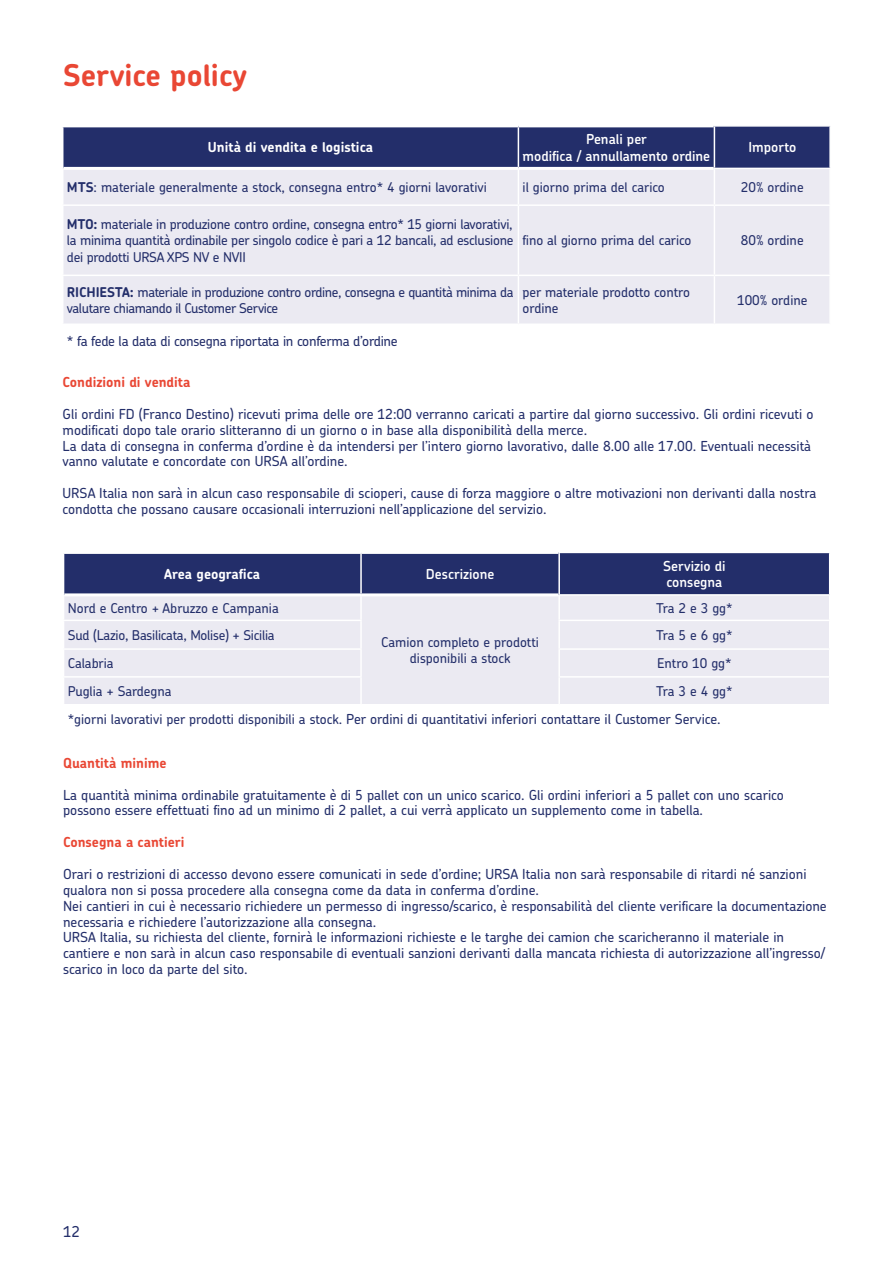
<style>
.page{position:relative;width:893px;height:1263px;background:#fff}
.page>*{position:absolute;margin:0;border:0;box-sizing:border-box;transform-origin:0 0}
.t1{font:700 30px "Chevin Pro";color:#e94734}
.t2{font:500 15px "Chevin Pro";color:#232e6a}
.t3{font:500 13.8px/15.9px "Chevin Pro";color:#232e6a}
.t4{font:600 13.8px/16.5px "Chevin Pro";color:#fff;text-align:center}
.t5{font:500 13.8px "Chevin Pro";letter-spacing:-.02em;color:#232e6a}
.t6{font:700 13.8px "Chevin Pro";color:#e94734}
.t7{font:700 13.8px "Chevin Pro";color:#fff}
.t8{font:500 13.5px/16.2px "Chevin Pro";letter-spacing:-.015em;color:#232e6a}
.s1{font-weight:700}
.s2{font-size:13.5px}
</style>
<div class="page">
<div style="left:63px;top:127px;width:766px;height:41px;background:#232e6a"></div>
<div style="left:63px;top:169px;width:766px;height:154px;background:#ebeaf2"></div>
<hr style="left:518px;top:127px;width:1px;height:40px;background:#fff">
<hr style="left:714px;top:127px;width:1px;height:41px;background:#fff">
<hr style="left:518px;top:170px;width:1px;height:34px;background:#fff">
<hr style="left:714px;top:169px;width:1px;height:35px;background:#fff">
<hr style="left:518px;top:206px;width:1px;height:69px;background:#fff">
<hr style="left:714px;top:206px;width:1px;height:69px;background:#fff">
<hr style="left:518px;top:276px;width:1px;height:47px;background:#fff">
<hr style="left:714px;top:276px;width:1px;height:47px;background:#fff">
<hr style="left:714px;top:204px;width:117px;height:2px;background:#fff">
<hr style="left:62px;top:204px;width:456px;height:2px;background:#fff">
<hr style="left:518px;top:204px;width:196px;height:2px;background:#fff">
<hr style="left:62px;top:275px;width:456px;height:1px;background:#fff">
<hr style="left:518px;top:275px;width:196px;height:1px;background:#fff">
<hr style="left:714px;top:275px;width:117px;height:1px;background:#fff">
<hr style="left:63px;top:167px;width:455px;height:3px;background:#fff">
<hr style="left:518px;top:167px;width:196px;height:3px;background:#fff">
<svg style="left:64px;top:553px;width:766px;height:151px;background:#b4b6cc"></svg>
<hr style="left:558px;top:594px;width:272px;height:2px;background:#fff">
<hr style="left:558px;top:620px;width:272px;height:1px;background:#fff">
<hr style="left:63px;top:620px;width:299px;height:1px;background:#fff">
<hr style="left:63px;top:648px;width:299px;height:2px;background:#fff">
<hr style="left:63px;top:676px;width:299px;height:2px;background:#fff">
<hr style="left:558px;top:648px;width:272px;height:2px;background:#fff">
<hr style="left:558px;top:676px;width:272px;height:2px;background:#fff">
<hr style="left:63px;top:551px;width:298px;height:3px;background:#fff">
<hr style="left:361px;top:551px;width:197px;height:3px;background:#fff">
<hr style="left:64px;top:593px;width:297px;height:3px;background:#fff">
<hr style="left:361px;top:593px;width:197px;height:3px;background:#fff">
<h1 class="t1" style="left:63px;top:55px;width:185px">Service policy</h1>
<p class="t7" style="left:208px;top:138px;width:167px">Unità di vendita e logistica</p>
<p class="t4" style="left:523px;top:131px;width:189px">Penali per<br>modifica / annullamento ordine</p>
<p class="t4" style="left:748px;top:139px;width:49px">Importo</p>
<p class="t8" style="left:67px;top:178px;width:421px"><span class="s1">MTS</span>: materiale generalmente a stock, consegna entro* 4 giorni lavorativi</p>
<p class="t8" style="left:523px;top:178px;width:144px">il giorno prima del carico</p>
<p class="t8" style="left:741px;top:178px;width:64px">20% ordine</p>
<p class="t8" style="left:67px;top:216px;width:448px;text-align:justify"><span class="s1">MTO:</span> materiale in produzione contro ordine, consegna entro* 15 giorni lavorativi, la minima quantità ordinabile per singolo codice è pari a 12 bancali, ad esclusione dei prodotti URSA XPS NV e NVII</p>
<p class="t8" style="left:523px;top:232px;width:170px">fino al giorno prima del carico</p>
<p class="t8" style="left:741px;top:232px;width:64px">80% ordine</p>
<p class="t8" style="left:67px;top:283px;width:448px"><span class="s1">RICHIESTA:</span> materiale in produzione contro ordine, consegna e quantità minima da valutare chiamando il Customer Service</p>
<p class="t8" style="left:523px;top:283px;width:169px">per materiale prodotto contro ordine</p>
<p class="t8" style="left:737px;top:291px;width:72px">100% ordine</p>
<p class="t5" style="left:67px;top:332px;width:332px">* fa fede la data di consegna riportata in conferma d’ordine</p>
<p class="t6" style="left:63px;top:373px;width:129px">Condizioni di vendita</p>
<p class="t3" style="left:63px;top:405px;width:752px">Gli ordini FD (Franco Destino) ricevuti prima delle ore 12:00 verranno caricati a partire dal giorno successivo. Gli ordini ricevuti o modificati dopo tale orario slitteranno di un giorno o in base alla disponibilità della merce.<br>La data di consegna in conferma d’ordine è da intendersi per l’intero giorno lavorativo, dalle 8.00 alle 17.00. Eventuali necessità vanno valutate e concordate con URSA all’ordine.</p>
<p class="t3" style="left:63px;top:485px;width:755px">URSA Italia non sarà in alcun caso responsabile di scioperi, cause di forza maggiore o altre motivazioni non derivanti dalla nostra condotta che possano causare occasionali interruzioni nell’applicazione del servizio.</p>
<p class="t7" style="left:164px;top:565px;width:97px">Area geografica</p>
<p class="t4" style="left:426px;top:565px;width:70px">Descrizione</p>
<p class="t4" style="left:663px;top:557px;width:64px;text-align:left">Servizio di consegna</p>
<p class="t8" style="left:68px;top:599px;width:212px">Nord e Centro + Abruzzo e Campania</p>
<p class="t8" style="left:381px;top:633px;width:159px;text-align:center">Camion completo e prodotti disponibili a stock</p>
<p class="t8" style="left:656px;top:599px;width:78px">Tra 2 e 3 gg*</p>
<p class="t8" style="left:68px;top:626px;width:208px">Sud (Lazio, Basilicata, Molise) + Sicilia</p>
<p class="t8" style="left:656px;top:626px;width:78px">Tra 5 e 6 gg*</p>
<p class="t8" style="left:68px;top:655px;width:47px">Calabria</p>
<p class="t8" style="left:657px;top:655px;width:76px">Entro 10 gg*</p>
<p class="t8" style="left:68px;top:682px;width:105px">Puglia + Sardegna</p>
<p class="t8" style="left:656px;top:682px;width:78px">Tra 3 e 4 gg*</p>
<p class="t3" style="left:68px;top:710px;width:654px"><span class="s2">*giorni lavorativi per prodotti disponibili a stock.</span> Per ordini di quantitativi inferiori contattare il Customer Service.</p>
<p class="t6" style="left:63px;top:754px;width:105px">Quantità minime</p>
<p class="t3" style="left:63px;top:786px;width:722px">La quantità minima ordinabile gratuitamente è di 5 pallet con un unico scarico. Gli ordini inferiori a 5 pallet con uno scarico possono essere effettuati fino ad un minimo di 2 pallet, a cui verrà applicato un supplemento come in tabella.</p>
<p class="t6" style="left:63px;top:833px;width:123px">Consegna a cantieri</p>
<p class="t3" style="left:63px;top:866px;width:765px">Orari o restrizioni di accesso devono essere comunicati in sede d’ordine; URSA Italia non sarà responsabile di ritardi né sanzioni qualora non si possa procedere alla consegna come da data in conferma d’ordine.<br>Nei cantieri in cui è necessario richiedere un permesso di ingresso/scarico, è responsabilità del cliente verificare la documentazione necessaria e richiedere l’autorizzazione alla consegna.<br>URSA Italia, su richiesta del cliente, fornirà le informazioni richieste e le targhe dei camion che scaricheranno il materiale in cantiere e non sarà in alcun caso responsabile di eventuali sanzioni derivanti dalla mancata richiesta di autorizzazione all’ingresso/ scarico in loco da parte del sito.</p>
<p class="t2" style="left:63px;top:1221px;width:18px">12</p>
</div>
